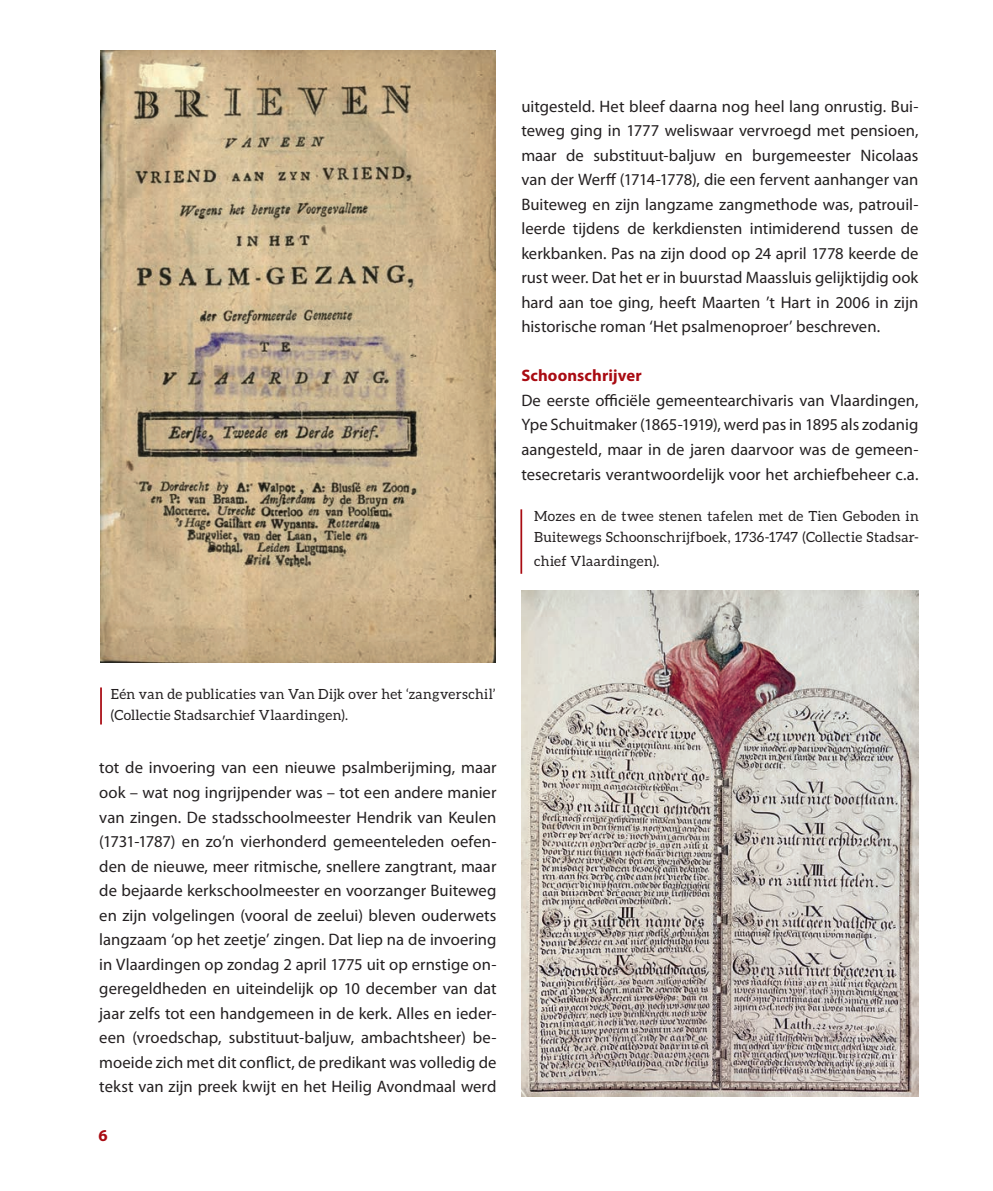
<style>
.page{position:relative;width:993px;height:1191px;background:#fff}
.page>*{position:absolute;margin:0;border:0;box-sizing:border-box;transform-origin:0 0}
.t1{font:16.62px/24.5px "Myriad Pro";letter-spacing:.005em;color:#231f20;text-align:justify}
.t2{font:700 16.62px "Myriad Pro";letter-spacing:.005em;color:#a90b12}
.t3{font:14px/21px "Aleo";letter-spacing:.025em;color:#231f20}
</style>
<div class="page">
<img style="left:100px;top:50px;width:395px;height:613px">
<hr style="left:100px;top:687px;width:2px;height:37px;background:#a90b12">
<img style="left:521px;top:590px;width:397px;height:506px">
<hr style="left:520px;top:509px;width:2px;height:65px;background:#a90b12">
<p class="t1" style="left:521px;top:94px;width:398px">uitgesteld. Het bleef daarna nog heel lang onrustig. Bui&shy;teweg ging in 1777 weliswaar vervroegd met pensioen, maar de substituut-baljuw en burgemeester Nicolaas van der Werff (1714-1778), die een fervent aanhanger van Buiteweg en zijn langzame zangmethode was, patrouil&shy;leerde tijdens de kerkdiensten intimiderend tussen de kerkbanken. Pas na zijn dood op 24 april 1778 keerde de rust weer. Dat het er in buurstad Maassluis gelijktijdig ook hard aan toe ging, heeft Maarten ’t Hart in 2006 in zijn historische roman ‘Het psalmenoproer’ beschreven.</p>
<p class="t2" style="left:521px;top:365px;width:122px">Schoonschrijver</p>
<p class="t1" style="left:521px;top:388px;width:398px">De eerste officiële gemeentearchivaris van Vlaardingen, Ype Schuitmaker (1865-1919), werd pas in 1895 als zodanig aangesteld, maar in de jaren daarvoor was de gemeen&shy;tesecretaris verantwoordelijk voor het archiefbeheer c.a.</p>
<p class="t3" style="left:534px;top:505px;width:386px">Mozes en de twee stenen tafelen met de Tien Geboden in<br>Buitewegs Schoonschrijfboek, 1736-1747 (Collectie Stadsar-</p>
<p class="t3" style="left:534px;top:550px;width:127px">chief Vlaardingen).</p>
<p class="t3" style="left:111px;top:683px;width:386px">Eén van de publicaties van Van Dijk over het ‘zangverschil’ (Collectie Stadsarchief Vlaardingen).</p>
<p class="t1" style="left:99px;top:755px;width:398px">tot de invoering van een nieuwe psalmberijming, maar ook – wat nog ingrijpender was – tot een andere manier van zingen. De stadsschoolmeester Hendrik van Keulen (1731-1787) en zo’n vierhonderd gemeenteleden oefen&shy;den de nieuwe, meer ritmische, snellere zangtrant, maar de bejaarde kerkschoolmeester en voorzanger Buiteweg en zijn volgelingen (vooral de zeelui) bleven ouderwets langzaam ‘op het zeetje’ zingen. Dat liep na de invoering in Vlaardingen op zondag 2 april 1775 uit op ernstige on&shy;geregeldheden en uiteindelijk op 10 december van dat jaar zelfs tot een handgemeen in de kerk. Alles en ieder&shy;een (vroedschap, substituut-baljuw, ambachtsheer) be&shy;moeide zich met dit conflict, de predikant was volledig de tekst van zijn preek kwijt en het Heilig Avondmaal werd</p>
<p class="t2" style="left:98px;top:1124px;width:11px">6</p>
</div>
